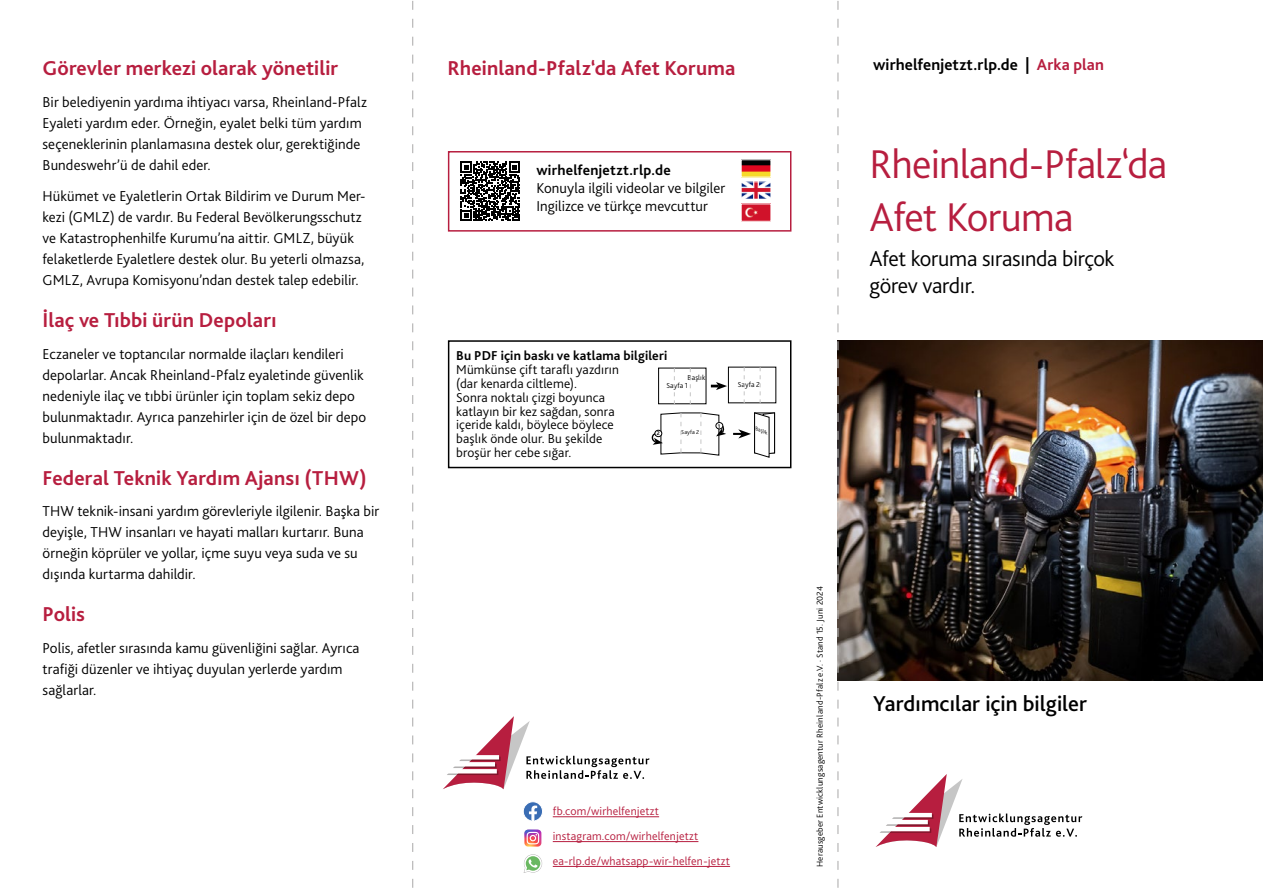
<style>
.page{position:relative;width:1263px;height:893px;background:#fff}
.page>*{position:absolute;margin:0;border:0;box-sizing:border-box;transform-origin:0 0}
.t1{font:300 42px/52.5px "Bliss 2";letter-spacing:-.02em;color:#b71e3f}
.t2{font:300 22.5px/27px "Bliss 2";letter-spacing:-.015em;color:#000}
.t3{font:500 22.5px "Bliss 2";letter-spacing:.005em;color:#000}
.t4{font:700 21px "Bliss 2";letter-spacing:.005em;color:#b71e3f}
.t5{font:700 16.5px "Bliss 2";letter-spacing:.005em;color:#000}
.t6{font:300 15px/21px "Bliss 2";letter-spacing:.005em;color:#000}
.t7{font:700 15px "Bliss 2";letter-spacing:.015em;color:#000}
.t8{font:300 13.5px/13.8px "Bliss 2";letter-spacing:.01em;color:#000}
.t9{font:700 13.5px "Bliss 2";letter-spacing:.01em;color:#000}
.t10{font:300 12px/24.9px "Bliss 2";letter-spacing:.015em;color:#b71e3f}
.t11{font:300 9px "Bliss 2";letter-spacing:.02em;color:#000}
.t12{font:300 7.5px/7.8px "Bliss 2";letter-spacing:.015em;color:#000}
.t13{font:300 6px "Bliss 2";letter-spacing:.015em;color:#000}
.t14{font:italic 300 5.55px "Bliss 2";color:#000}
.t15{font:700 5.55px "Bliss 2";color:#000}
.s1{color:#b71e3f}
</style>
<div class="page">
<img style="left:838px;top:340px;width:425px;height:340px">
<svg style="left:837px;top:1px;width:1px;height:887px"></svg>
<svg style="left:412px;top:1px;width:1px;height:887px"></svg>
<hr style="left:553px;top:816px;width:106px;height:1px;background:#b71e3f">
<hr style="left:553px;top:841px;width:145px;height:1px;background:#b71e3f">
<hr style="left:553px;top:866px;width:177px;height:1px;background:#b71e3f">
<svg style="left:523px;top:802px;width:19px;height:19px"></svg>
<div style="left:523px;top:801px;width:20px;height:20px;border:1px solid #fff;border-radius:50%"></div>
<svg style="left:529px;top:805px;width:8px;height:16px"></svg>
<svg style="left:524px;top:830px;width:17px;height:17px"></svg>
<svg style="left:523px;top:854px;width:19px;height:19px"></svg>
<div style="left:448px;top:340px;width:343px;height:128px;border:2px solid #000"></div>
<svg style="left:674px;top:368px;width:1px;height:36px"></svg>
<svg style="left:690px;top:368px;width:1px;height:36px"></svg>
<svg style="left:744px;top:367px;width:1px;height:36px"></svg>
<svg style="left:760px;top:367px;width:1px;height:36px"></svg>
<svg style="left:711px;top:382px;width:16px;height:8px"></svg>
<svg style="left:733px;top:412px;width:42px;height:46px"></svg>
<svg style="left:651px;top:413px;width:75px;height:42px"></svg>
<div style="left:448px;top:151px;width:343px;height:81px;border:2px solid #b71e3f"></div>
<svg style="left:460px;top:161px;width:60px;height:60px"></svg>
<img style="left:743px;top:161px;width:26px;height:14px">
<img style="left:743px;top:183px;width:26px;height:15px">
<div style="left:741px;top:181px;width:30px;height:19px;border:1px solid #fff"></div>
<img style="left:743px;top:206px;width:26px;height:14px">
<div style="left:741px;top:204px;width:30px;height:18px;border:1px solid #fff"></div>
<svg style="left:875px;top:774px;width:207px;height:73px"></svg>
<svg style="left:443px;top:716px;width:206px;height:73px"></svg>
<h3 class="t4" style="left:43px;top:55px;width:297px">Görevler merkezi olarak yönetilir</h3>
<p class="t5" style="left:873px;top:54px;width:232px">wirhelfenjetzt.rlp.de | <span class="s1">Arka plan</span></p>
<p class="t6" style="left:43px;top:91px;width:326px">Bir belediyenin yardıma ihtiyacı varsa, Rheinland-Pfalz Eyaleti yardım eder. Örneğin, eyalet belki tüm yardım seçeneklerinin planlamasına destek olur, gerektiğinde Bundeswehr’ü de dahil eder.</p>
<p class="t6" style="left:43px;top:185px;width:325px">Hükümet ve Eyaletlerin Ortak Bildirim ve Durum Mer&shy;kezi (GMLZ) de vardır. Bu Federal Bevölkerungsschutz ve Katastrophenhilfe Kurumu’na aittir. GMLZ, büyük felaketlerde Eyaletlere destek olur. Bu yeterli olmazsa, GMLZ, Avrupa Komisyonu’ndan destek talep edebilir.</p>
<h3 class="t4" style="left:43px;top:307px;width:235px">İlaç ve Tıbbi ürün Depoları</h3>
<p class="t6" style="left:43px;top:343px;width:325px">Eczaneler ve toptancılar normalde ilaçları kendileri depolarlar. Ancak Rheinland-Pfalz eyaletinde güvenlik nedeniyle ilaç ve tıbbi ürünler için toplam sekiz depo bulunmaktadır. Ayrıca panzehirler için de özel bir depo bulunmaktadır.</p>
<h3 class="t4" style="left:43px;top:464px;width:326px">Federal Teknik Yardım Ajansı (THW)</h3>
<p class="t6" style="left:43px;top:500px;width:338px">THW teknik-insani yardım görevleriyle ilgilenir. Başka bir deyişle, THW insanları ve hayati malları kurtarır. Buna örneğin köprüler ve yollar, içme suyu veya suda ve su dışında kurtarma dahildir.</p>
<h3 class="t4" style="left:43px;top:601px;width:44px">Polis</h3>
<p class="t6" style="left:43px;top:637px;width:318px">Polis, afetler sırasında kamu güvenliğini sağlar. Ayrıca trafiği düzenler ve ihtiyaç duyulan yerlerde yardım sağlarlar.</p>
<h2 class="t3" style="left:873px;top:690px;width:215px">Yardımcılar için bilgiler</h2>
<h3 class="t4" style="left:447px;top:55px;width:290px">Rheinland-Pfalz‘da Afet Koruma</h3>
<h1 class="t1" style="left:870px;top:137px;width:299px">Rheinland-Pfalz‘da<br>Afet Koruma</h1>
<h2 class="t2" style="left:870px;top:245px;width:246px">Afet koruma sırasında birçok görev vardır.</h2>
<p class="t7" style="left:536px;top:160px;width:136px">wirhelfenjetzt.rlp.de</p>
<p class="t6" style="left:536px;top:178px;width:190px;line-height:18px">Konuyla ilgili videolar ve bilgiler<br>Ingilizce ve türkçe mevcuttur</p>
<p class="t9" style="left:456px;top:347px;width:213px">Bu PDF için baskı ve katlama bilgileri</p>
<p class="t8" style="left:456px;top:362px;width:164px">Mümkünse çift taraflı yazdırın (dar kenarda ciltleme).<br>Sonra noktalı çizgi boyunca katlayın bir kez sağdan, sonra içeride kaldı, böylece böylece başlık önde olur. Bu şekilde broşür her cebe sığar.</p>
<p class="t12" style="left:666px;top:373px;width:40px;text-indent:21px">Başlık<br>Sayfa 1</p>
<p class="t12" style="left:738px;top:380px;width:24px">Sayfa 2</p>
<p class="t15" style="left:718px;top:422px;width:4px">1</p>
<p class="t13" style="left:681px;top:428px;width:19px">Sayfa 2</p>
<p class="t14" style="left:757px;top:425px;width:14px;rotate:20deg">Başlık</p>
<p class="t15" style="left:657px;top:430px;width:4px">2</p>
<p class="t11" style="left:814px;top:867px;width:282px;rotate:-90deg">Herausgeber Entwicklungsagentur Rheinland-Pfalz e.V. · Stand 15. Juni 2024</p>
<p class="t10" style="left:553px;top:798px;width:179px">fb.com/wirhelfenjetzt instagram.com/wirhelfenjetzt ea-rlp.de/whatsapp-wir-helfen-jetzt</p>
</div>
